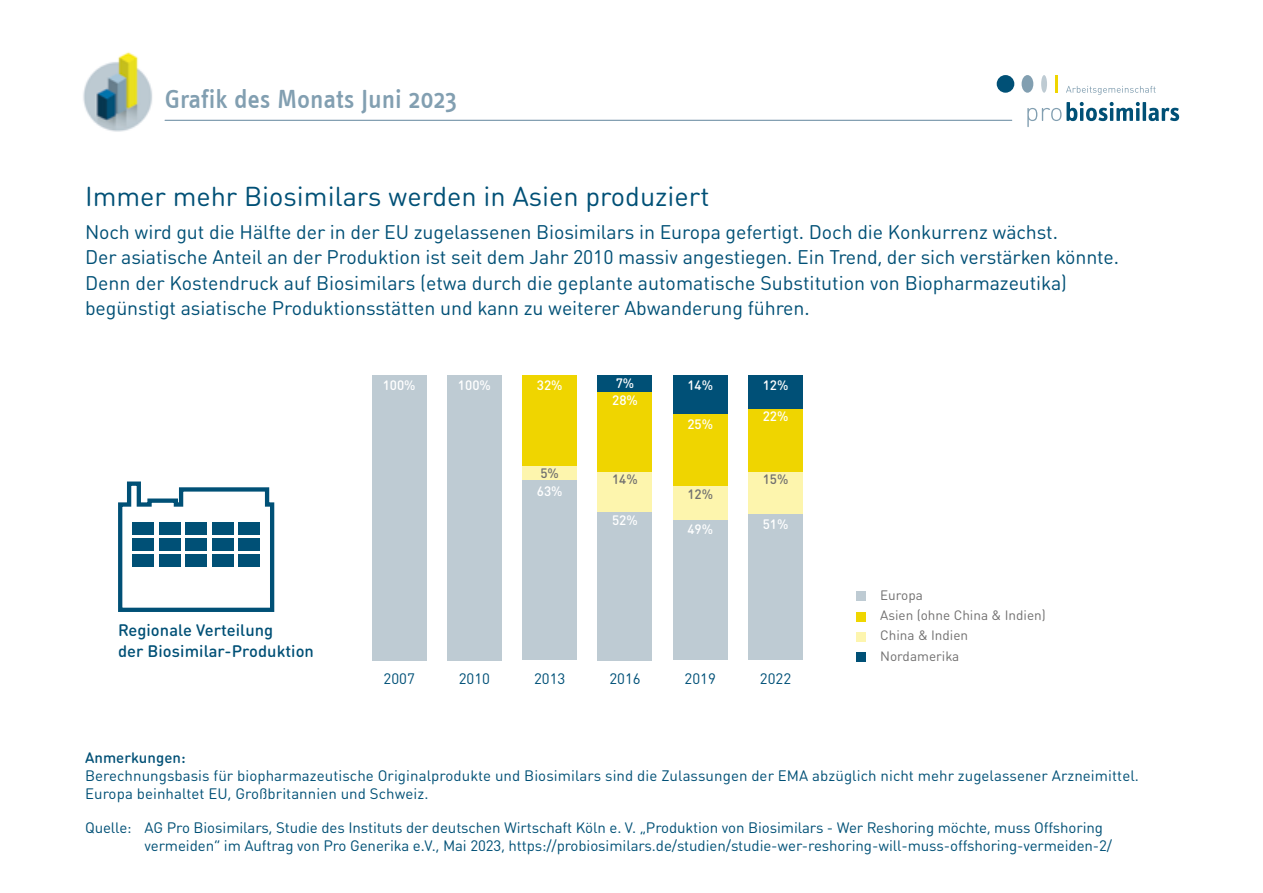
<style>
.page{position:relative;width:1263px;height:893px;background:#fff}
.page>*{position:absolute;margin:0;border:0;box-sizing:border-box;transform-origin:0 0}
.t1{font:27px "DIN Round OT";color:#005076}
.t2{font:500 27px "Info Text";color:#829fb1}
.t3{font:19.5px/25.5px "DIN Round OT";letter-spacing:-.005em;color:#005076}
.t4{font:500 16.5px/21px "DIN Round OT";letter-spacing:.005em;color:#005076}
.t5{font:15px/18px "DIN Round OT";letter-spacing:-.005em;color:#005076}
.t6{font:15px "DIN Round OT";color:#005178}
.t7{font:500 15px "DIN Round OT";letter-spacing:.005em;color:#005076}
.t8{font:13.5px/20.4px "DIN Round OT";color:#706f6f}
.t9{font:500 13.5px "DIN Round OT";color:#fff}
.t10{font:500 13.5px "DIN Round OT";color:#71706f}
.s1{color:#005177}
</style>
<div class="page">
<img style="left:83px;top:52px;width:93px;height:80px">
<svg style="left:1027px;top:102px;width:152px;height:25px"></svg>
<div style="left:997px;top:75px;width:17px;height:18px;background:#005076;border-radius:50%"></div>
<div style="left:1041px;top:75px;width:6px;height:18px;background:#becbd3;border-radius:50%"></div>
<svg style="left:1055px;top:75px;width:2px;height:18px"></svg>
<div style="left:1021px;top:75px;width:12px;height:18px;background:#829fb1;border-radius:50%"></div>
<svg style="left:1066px;top:86px;width:89px;height:9px"></svg>
<hr style="left:165px;top:120px;width:847px;height:1px;background:#829fb1">
<div style="left:598px;top:372px;width:54px;height:20px;background:#005076"></div>
<div style="left:673px;top:375px;width:54px;height:40px;background:#005077"></div>
<div style="left:748px;top:375px;width:54px;height:34px;background:#005077"></div>
<div style="left:522px;top:375px;width:55px;height:91px;background:#efd500"></div>
<div style="left:598px;top:392px;width:54px;height:80px;background:#efd500"></div>
<div style="left:673px;top:415px;width:54px;height:71px;background:#efd500"></div>
<div style="left:748px;top:409px;width:54px;height:63px;background:#efd500"></div>
<div style="left:522px;top:466px;width:55px;height:14px;background:#fdf5ad"></div>
<div style="left:598px;top:472px;width:54px;height:40px;background:#fdf5ad"></div>
<div style="left:673px;top:486px;width:54px;height:34px;background:#fdf5ad"></div>
<div style="left:748px;top:472px;width:54px;height:43px;background:#fdf5ad"></div>
<div style="left:372px;top:375px;width:54px;height:285px;background:#becbd3"></div>
<div style="left:447px;top:375px;width:54px;height:285px;background:#becbd3"></div>
<div style="left:522px;top:480px;width:55px;height:180px;background:#becbd3"></div>
<div style="left:598px;top:512px;width:54px;height:148px;background:#becbd3"></div>
<div style="left:673px;top:520px;width:54px;height:140px;background:#becbd3"></div>
<div style="left:748px;top:515px;width:54px;height:145px;background:#becbd3"></div>
<div style="left:856px;top:591px;width:9px;height:10px;background:#becbd3"></div>
<div style="left:856px;top:612px;width:9px;height:9px;background:#efd600"></div>
<div style="left:856px;top:632px;width:9px;height:10px;background:#fdf5ae"></div>
<div style="left:856px;top:652px;width:9px;height:10px;background:#005076"></div>
<div style="left:334px;top:363px;width:484px;height:12px;background:#fff"></div>
<svg style="left:118px;top:481px;width:157px;height:131px"></svg>
<div style="left:132px;top:522px;width:22px;height:12px;background:#005076"></div>
<div style="left:159px;top:522px;width:21px;height:12px;background:#005076"></div>
<div style="left:185px;top:522px;width:22px;height:12px;background:#005076"></div>
<div style="left:132px;top:538px;width:22px;height:12px;background:#005076"></div>
<div style="left:159px;top:538px;width:21px;height:12px;background:#005076"></div>
<div style="left:185px;top:538px;width:22px;height:12px;background:#005076"></div>
<div style="left:132px;top:554px;width:22px;height:12px;background:#005076"></div>
<div style="left:159px;top:554px;width:21px;height:12px;background:#005076"></div>
<div style="left:185px;top:554px;width:22px;height:12px;background:#005076"></div>
<div style="left:212px;top:522px;width:21px;height:12px;background:#005076"></div>
<div style="left:238px;top:522px;width:22px;height:12px;background:#005076"></div>
<div style="left:212px;top:538px;width:21px;height:12px;background:#005076"></div>
<div style="left:238px;top:538px;width:22px;height:12px;background:#005076"></div>
<div style="left:212px;top:554px;width:21px;height:12px;background:#005076"></div>
<div style="left:238px;top:554px;width:22px;height:12px;background:#005076"></div>
<h1 class="t2" style="left:165px;top:84px;width:294px">Grafik des Monats Juni 2023</h1>
<h1 class="t1" style="left:85px;top:179px;width:626px">Immer mehr Biosimilars werden in Asien produziert</h1>
<p class="t3" style="left:85px;top:219px;width:1035px">Noch wird gut die Hälfte der in der EU zugelassenen Biosimilars in Europa gefertigt. Doch die Konkurrenz wächst.<br>Der asiatische Anteil an der Produktion ist seit dem Jahr 2010 massiv angestiegen. Ein Trend, der sich verstärken könnte.<br>Denn der Kostendruck auf Biosimilars (etwa durch die geplante automatische Substitution von Biopharmazeutika) begünstigt asiatische Produktionsstätten und kann zu weiterer Abwanderung führen.</p>
<p class="t4" style="left:118px;top:619px;width:198px">Regionale Verteilung<br>der Biosimilar-Produktion</p>
<p class="t9" style="left:383px;top:376px;width:34px">100%</p>
<p class="t9" style="left:458px;top:376px;width:34px">100%</p>
<p class="t9" style="left:537px;top:376px;width:27px">32%</p>
<p class="t10" style="left:540px;top:464px;width:20px">5%</p>
<p class="t9" style="left:537px;top:483px;width:27px">63%</p>
<p class="t9" style="left:616px;top:374px;width:20px">7%</p>
<p class="t9" style="left:687px;top:376px;width:27px">14%</p>
<p class="t9" style="left:763px;top:376px;width:27px">12%</p>
<p class="t9" style="left:687px;top:415px;width:27px">25%</p>
<p class="t9" style="left:612px;top:391px;width:27px">28%</p>
<p class="t9" style="left:763px;top:408px;width:27px">22%</p>
<p class="t10" style="left:612px;top:471px;width:27px">14%</p>
<p class="t9" style="left:612px;top:511px;width:27px">52%</p>
<p class="t10" style="left:687px;top:486px;width:27px">12%</p>
<p class="t9" style="left:687px;top:521px;width:27px">49%</p>
<p class="t10" style="left:763px;top:471px;width:27px">15%</p>
<p class="t9" style="left:763px;top:515px;width:27px">51%</p>
<p class="t6" style="left:383px;top:669px;width:33px">2007</p>
<p class="t6" style="left:459px;top:669px;width:33px">2010</p>
<p class="t6" style="left:534px;top:669px;width:33px">2013</p>
<p class="t6" style="left:609px;top:669px;width:33px">2016</p>
<p class="t6" style="left:685px;top:669px;width:33px">2019</p>
<p class="t6" style="left:760px;top:669px;width:33px">2022</p>
<p class="t8" style="left:880px;top:585px;width:167px">Europa<br>Asien (ohne China &amp; Indien)<br>China &amp; Indien<br>Nordamerika</p>
<p class="t7" style="left:85px;top:748px;width:102px">Anmerkungen:</p>
<p class="t5" style="left:85px;top:767px;width:1055px">Berechnungsbasis für biopharmazeutische Originalprodukte und Biosimilars sind die Zulassungen der EMA abzüglich nicht mehr zugelassener Arzneimittel.<br>Europa beinhaltet EU, Großbritannien und Schweiz.</p>
<p class="t5" style="left:145px;top:818px;width:969px;text-indent:-60px">Quelle: AG Pro Biosimilars, Studie des Instituts der deutschen Wirtschaft Köln e. V. „Produktion von Biosimilars - Wer Reshoring möchte, muss Offshoring vermeiden“ im Auftrag von Pro Generika e.V., Mai 2023, <span class="s1">https://probiosimilars.de/studien/studie-wer-reshoring-will-muss-offshoring-vermeiden-2/</span></p>
</div>
